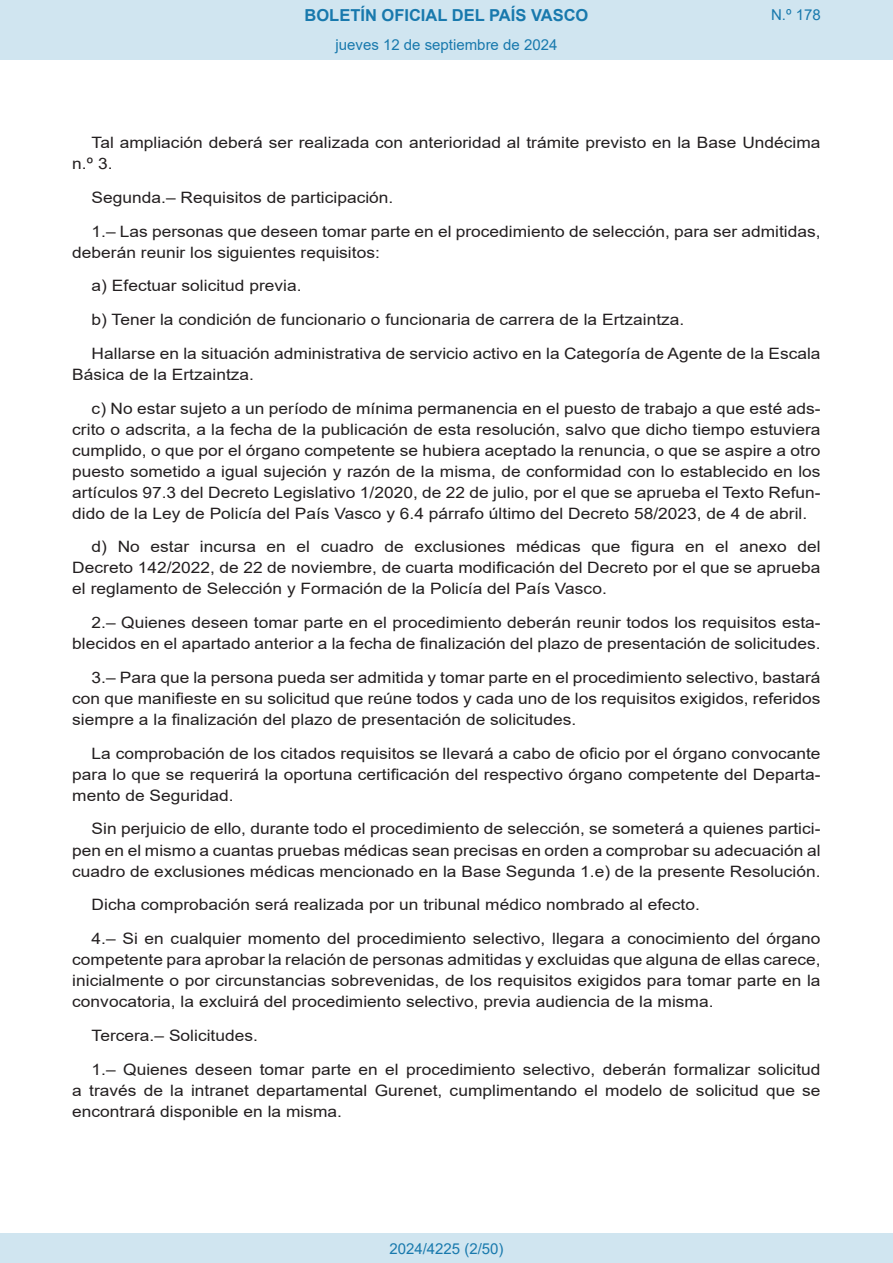
<style>
.page{position:relative;width:893px;height:1263px;background:#fff}
.page>*{position:absolute;margin:0;border:0;box-sizing:border-box;transform-origin:0 0}
.t1{font:700 16.5px "Arial";color:#1879ad}
.BOPVDetalle{font:15.6px/21px "Arial";color:#231f20;text-align:justify;scale:1.11 1}
.Paginacion_Centro{font:15px "Arial";color:#1879ad}
</style>
<div class="page">
<div style="left:0;top:0;width:893px;height:60px;background:#d0e5f0"></div>
<div style="left:0;top:1233px;width:893px;height:30px;background:#d0e5f0"></div>
<p class="t1" style="left:305px;top:3px;width:285px">BOLETÍN OFICIAL DEL PAÍS VASCO</p>
<p class="Paginacion_Centro" style="left:336px;top:35px;width:223px">jueves 12 de septiembre de 2024</p>
<p class="Paginacion_Centro" style="left:771px;top:5px;width:51px">N.º 178</p>
<p class="BOPVDetalle" style="left:72px;top:132px;width:676px;text-indent:19px">Tal ampliación deberá ser realizada con anterioridad al trámite previsto en la Base Undécima n.º 3.</p>
<p class="BOPVDetalle" style="left:92px;top:187px;width:273px">Segunda.– Requisitos de participación.</p>
<p class="BOPVDetalle" style="left:72px;top:221px;width:676px;text-indent:19px">1.– Las personas que deseen tomar parte en el procedimiento de selección, para ser admitidas, deberán reunir los siguientes requisitos:</p>
<p class="BOPVDetalle" style="left:92px;top:275px;width:191px">a) Efectuar solicitud previa.</p>
<p class="BOPVDetalle" style="left:92px;top:309px;width:535px">b) Tener la condición de funcionario o funcionaria de carrera de la Ertzaintza.</p>
<p class="BOPVDetalle" style="left:72px;top:343px;width:676px;text-indent:19px">Hallarse en la situación administrativa de servicio activo en la Categoría de Agente de la Escala<br>Básica de la Ertzaintza.</p>
<p class="BOPVDetalle" style="left:72px;top:398px;width:676px;text-indent:19px">c) No estar sujeto a un período de mínima permanencia en el puesto de trabajo a que esté ads&shy;crito o adscrita, a la fecha de la publicación de esta resolución, salvo que dicho tiempo estuviera cumplido, o que por el órgano competente se hubiera aceptado la renuncia, o que se aspire a otro puesto sometido a igual sujeción y razón de la misma, de conformidad con lo establecido en los artículos 97.3 del Decreto Legislativo 1/2020, de 22 de julio, por el que se aprueba el Texto Refun&shy;dido de la Ley de Policía del País Vasco y 6.4 párrafo último del Decreto 58/2023, de 4 de abril.</p>
<p class="BOPVDetalle" style="left:72px;top:536px;width:676px;text-indent:19px">d) No estar incursa en el cuadro de exclusiones médicas que figura en el anexo del Decreto 142/2022, de 22 de noviembre, de cuarta modificación del Decreto por el que se aprueba el reglamento de Selección y Formación de la Policía del País Vasco.</p>
<p class="BOPVDetalle" style="left:72px;top:612px;width:676px;text-align:right">2.– Quienes deseen tomar parte en el procedimiento deberán reunir todos los requisitos esta&shy;blecidos en el apartado anterior a la fecha de finalización del plazo de presentación de solicitudes.</p>
<p class="BOPVDetalle" style="left:72px;top:667px;width:676px;text-indent:19px">3.– Para que la persona pueda ser admitida y tomar parte en el procedimiento selectivo, bastará con que manifieste en su solicitud que reúne todos y cada uno de los requisitos exigidos, referidos siempre a la finalización del plazo de presentación de solicitudes.</p>
<p class="BOPVDetalle" style="left:72px;top:743px;width:676px;text-indent:19px">La comprobación de los citados requisitos se llevará a cabo de oficio por el órgano convocante para lo que se requerirá la oportuna certificación del respectivo órgano competente del Departa&shy;mento de Seguridad.</p>
<p class="BOPVDetalle" style="left:72px;top:818px;width:676px;text-indent:19px">Sin perjuicio de ello, durante todo el procedimiento de selección, se someterá a quienes partici&shy;pen en el mismo a cuantas pruebas médicas sean precisas en orden a comprobar su adecuación al cuadro de exclusiones médicas mencionado en la Base Segunda 1.e) de la presente Resolución.</p>
<p class="BOPVDetalle" style="left:92px;top:894px;width:549px">Dicha comprobación será realizada por un tribunal médico nombrado al efecto.</p>
<p class="BOPVDetalle" style="left:72px;top:928px;width:676px;text-indent:19px">4.– Si en cualquier momento del procedimiento selectivo, llegara a conocimiento del órgano competente para aprobar la relación de personas admitidas y excluidas que alguna de ellas carece, inicialmente o por circunstancias sobrevenidas, de los requisitos exigidos para tomar parte en la convocatoria, la excluirá del procedimiento selectivo, previa audiencia de la misma.</p>
<p class="BOPVDetalle" style="left:92px;top:1025px;width:151px">Tercera.– Solicitudes.</p>
<p class="BOPVDetalle" style="left:72px;top:1058px;width:676px;text-indent:19px">1.– Quienes deseen tomar parte en el procedimiento selectivo, deberán formalizar solicitud a través de la intranet departamental Gurenet, cumplimentando el modelo de solicitud que se encontrará disponible en la misma.</p>
<p class="Paginacion_Centro" style="left:389px;top:1238px;width:116px">2024/4225 (2/50)</p>
</div>
